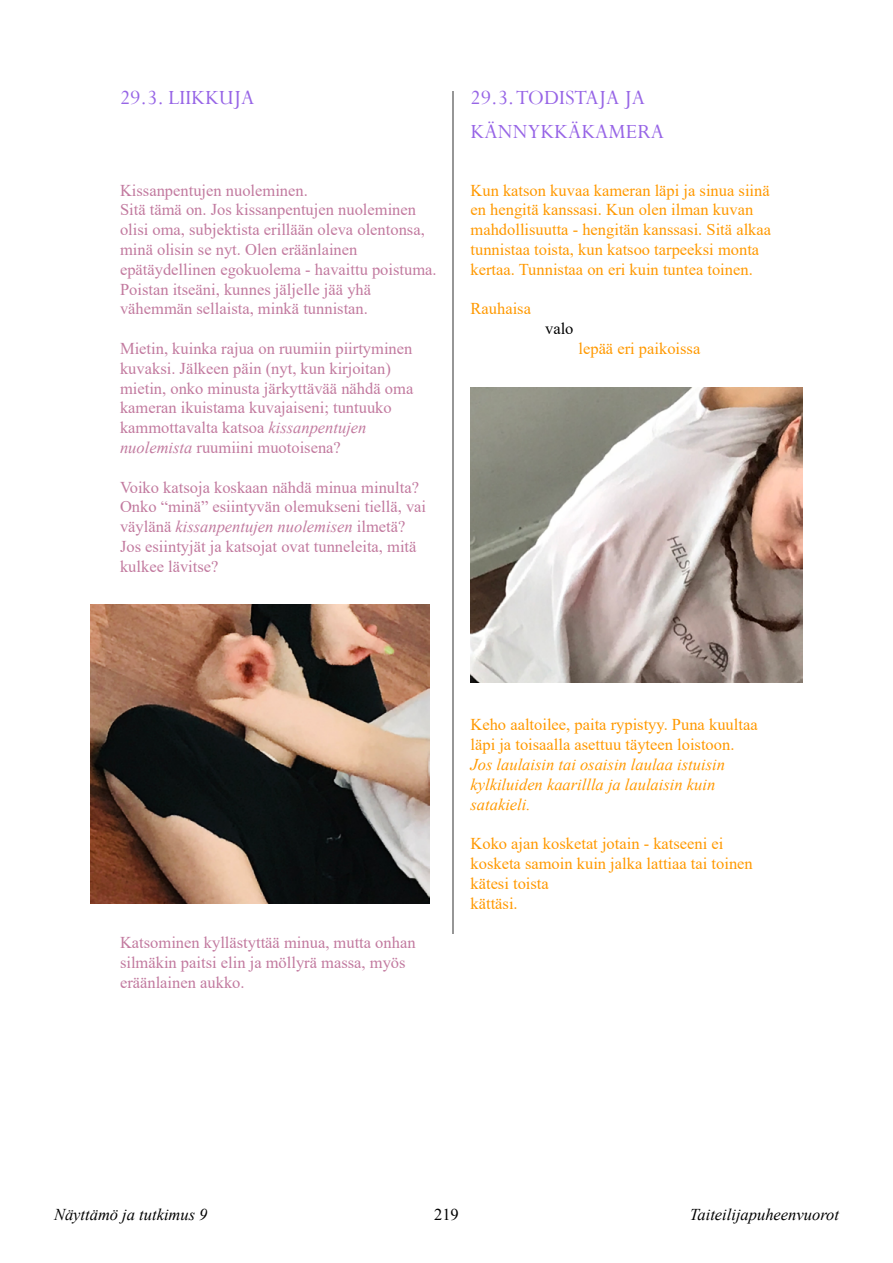
<style>
.page{position:relative;width:893px;height:1263px;background:#fff}
.page>*{position:absolute;margin:0;border:0;box-sizing:border-box;transform-origin:0 0}
.t1{font:22.5px/33.8px "Perpetua";color:#9765e6}
.t2{font:16.5px/19.8px "Times New Roman";color:#c27a9f}
.t3{font:16.5px/19.8px "Times New Roman";color:#f90}
.t4{font:italic 16.5px/19.8px "Times New Roman";color:#f90}
.t5{font:italic 16.5px "Times New Roman";color:#000}
.t6{font:16.5px "Times New Roman";color:#000}
.s1{font-style:italic}
</style>
<div class="page">
<img style="left:90px;top:604px;width:340px;height:299px">
<img style="left:470px;top:387px;width:333px;height:295px">
<hr style="left:452px;top:91px;width:1px;height:843px;background:#969696">
<h1 class="t1" style="left:120px;top:80px;width:136px">29.3. LIIKKUJA</h1>
<h1 class="t1" style="left:470px;top:80px;width:195px">29.3. TODISTAJA JA<br>KÄNNYKKÄKAMERA</h1>
<p class="t2" style="left:120px;top:180px;width:318px">Kissanpentujen nuoleminen.<br>Sitä tämä on. Jos kissanpentujen nuoleminen olisi oma, subjektista erillään oleva olentonsa, minä olisin se nyt. Olen eräänlainen epätäydellinen egokuolema - havaittu poistuma.<br>Poistan itseäni, kunnes jäljelle jää yhä vähemmän sellaista, minkä tunnistan.</p>
<p class="t2" style="left:120px;top:338px;width:295px">Mietin, kuinka rajua on ruumiin piirtyminen kuvaksi. Jälkeen päin (nyt, kun kirjoitan) mietin, onko minusta järkyttävää nähdä oma kameran ikuistama kuvajaiseni; tuntuuko kammottavalta katsoa <span class="s1">kissanpentujen nuolemista</span> ruumiini muotoisena?</p>
<p class="t2" style="left:120px;top:477px;width:308px">Voiko katsoja koskaan nähdä minua minulta?<br>Onko “minä” esiintyvän olemukseni tiellä, vai väylänä <span class="s1">kissanpentujen nuolemisen</span> ilmetä?<br>Jos esiintyjät ja katsojat ovat tunneleita, mitä kulkee lävitse?</p>
<p class="t3" style="left:470px;top:180px;width:302px">Kun katson kuvaa kameran läpi ja sinua siinä en hengitä kanssasi. Kun olen ilman kuvan mahdollisuutta - hengitän kanssasi. Sitä alkaa tunnistaa toista, kun katsoo tarpeeksi monta kertaa. Tunnistaa on eri kuin tuntea toinen.</p>
<p class="t3" style="left:470px;top:298px;width:62px">Rauhaisa</p>
<p class="t6" style="left:545px;top:317px;width:30px">valo</p>
<p class="t3" style="left:578px;top:338px;width:123px">lepää eri paikoissa</p>
<p class="t2" style="left:120px;top:932px;width:297px">Katsominen kyllästyttää minua, mutta onhan silmäkin paitsi elin ja möllyrä massa, myös eräänlainen aukko.</p>
<p class="t3" style="left:470px;top:714px;width:289px">Keho aaltoilee, paita rypistyy. Puna kuultaa läpi ja toisaalla asettuu täyteen loistoon.</p>
<p class="t4" style="left:470px;top:754px;width:256px">Jos laulaisin tai osaisin laulaa istuisin kylkiluiden kaarillla ja laulaisin kuin satakieli.</p>
<p class="t3" style="left:470px;top:833px;width:284px">Koko ajan kosketat jotain - katseeni ei kosketa samoin kuin jalka lattiaa tai toinen kätesi toista<br>kättäsi.</p>
<p class="t5" style="left:54px;top:1203px;width:155px">Näyttämö ja tutkimus 9</p>
<p class="t6" style="left:434px;top:1203px;width:26px">219</p>
<p class="t5" style="left:690px;top:1203px;width:151px">Taiteilijapuheenvuorot</p>
</div>
